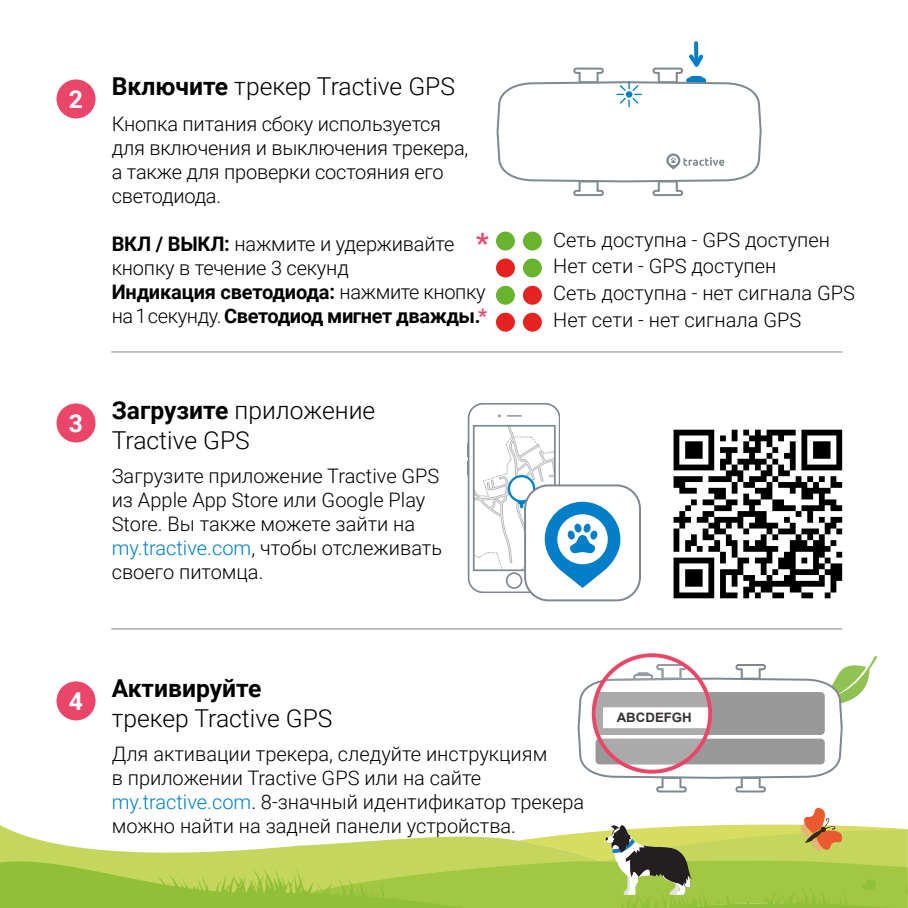
<style>
.page{position:relative;width:908px;height:908px;background:#fff}
.page>*{position:absolute;margin:0;border:0;box-sizing:border-box;transform-origin:0 0}
.t1{font:700 28px "Roboto";color:#e94669}
.t2{font:300 24.8px/29.6px "Roboto";color:#000}
.t3{font:700 24.8px "Roboto";color:#000}
.t4{font:700 24.8px "Roboto";color:#fff}
.t5{font:300 20px/24px "Roboto";color:#000}
.t6{font:700 12.8px "Arial";color:#353231}
.s1{font-weight:700}
.s2{font-weight:700;color:#e94669}
.s3{color:#007fc8}
</style>
<div class="page">
<div style="left:495px;top:231px;width:19px;height:19px;background:#69b42e;border-radius:50%"></div>
<div style="left:522px;top:231px;width:19px;height:19px;background:#69b42e;border-radius:50%"></div>
<div style="left:495px;top:258px;width:19px;height:19px;background:#e52321;border-radius:50%"></div>
<div style="left:522px;top:258px;width:19px;height:19px;background:#69b42e;border-radius:50%"></div>
<div style="left:495px;top:286px;width:19px;height:18px;background:#69b42e;border-radius:50%"></div>
<div style="left:522px;top:286px;width:19px;height:18px;background:#e52321;border-radius:50%"></div>
<div style="left:495px;top:312px;width:19px;height:19px;background:#e52321;border-radius:50%"></div>
<div style="left:522px;top:312px;width:19px;height:19px;background:#e52321;border-radius:50%"></div>
<div style="left:524px;top:484px;width:116px;height:117px;border:2px solid #808891;border-radius:23px"></div>
<svg style="left:467px;top:403px;width:153px;height:189px"></svg>
<svg style="left:673px;top:429px;width:168px;height:169px"></svg>
<hr style="left:111px;top:351px;width:730px;height:1px;background:#808891">
<hr style="left:111px;top:628px;width:730px;height:1px;background:#808891">
<div style="left:56px;top:79px;width:39px;height:39px;background:#e94669;border-radius:50%"></div>
<div style="left:56px;top:403px;width:39px;height:39px;background:#e94669;border-radius:50%"></div>
<svg style="left:496px;top:54px;width:265px;height:142px"></svg>
<svg style="left:693px;top:41px;width:5px;height:25px"></svg>
<svg style="left:0;top:653px;width:908px;height:254px"></svg>
<p class="t4" style="left:69px;top:82px;width:16px">2</p>
<p class="t4" style="left:69px;top:406px;width:16px">3</p>
<p class="t2" style="left:112px;top:70px;width:344px"><span class="s1">Включите</span> трекер Tractive GPS</p>
<p class="t5" style="left:112px;top:111px;width:358px">Кнопка питания сбоку используется для включения и выключения трекера, а также для проверки состояния его светодиода.</p>
<p class="t5" style="left:112px;top:231px;width:377px"><span class="s1">ВКЛ / ВЫКЛ:</span> нажмите и удерживайте кнопку в течение 3 секунд<br><span class="s1">Индикация светодиода:</span> нажмите кнопку на 1 секунду. <span class="s1">Светодиод мигнет дважды.</span><span class="s2">*</span></p>
<h1 class="t1" style="left:476px;top:223px;width:14px">*</h1>
<p class="t2" style="left:112px;top:394px;width:265px"><span class="s1">Загрузите</span> приложение<br>Tractive GPS</p>
<p class="t5" style="left:112px;top:463px;width:332px">Загрузите приложение Tractive GPS из Apple App Store или Google Play<br>Store. Вы также можете зайти на <span class="s3">my.tractive.com</span>, чтобы отслеживать своего питомца.</p>
<p class="t5" style="left:553px;top:225px;width:303px;line-height:26.8px">Сеть доступна - GPS доступен<br>Нет сети - GPS доступен<br>Сеть доступна - нет сигнала GPS<br>Нет сети - нет сигнала GPS</p>
<p class="t4" style="left:69px;top:683px;width:16px">4</p>
<p class="t3" style="left:112px;top:670px;width:151px">Активируйте</p>
<p class="t2" style="left:112px;top:701px;width:222px">трекер Tractive GPS</p>
<p class="t5" style="left:112px;top:740px;width:474px">Для активации трекера, следуйте инструкциям<br>в приложении Tractive GPS или на сайте <span class="s3">my.tractive.com</span>. 8-значный идентификатор трекера можно найти на задней панели устройства.</p>
<p class="t6" style="left:616px;top:709px;width:76px">ABCDEFGH</p>
</div>
